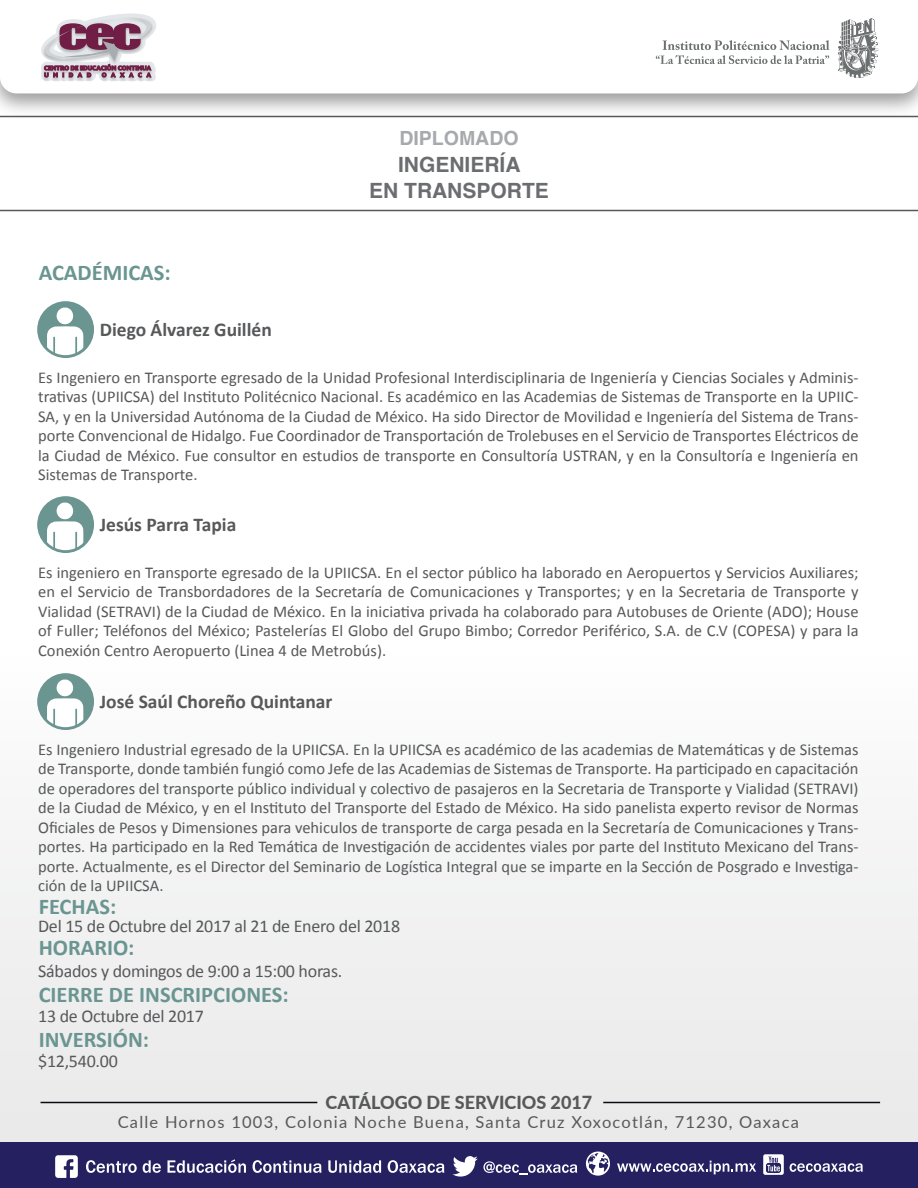
<style>
.page{position:relative;width:918px;height:1188px;background:#fff}
.page>*{position:absolute;margin:0;border:0;box-sizing:border-box;transform-origin:0 0}
.t1{font:700 22.5px/41.2px "Calibri";color:#6a9591}
.t2{font:700 21px/25.2px "Helvetica";color:#6c6d70;text-align:center}
.t3{font:700 19.5px "Calibri";color:#57585a}
.t4{font:700 19.5px "Helvetica";color:#a8a9ad}
.t5{font:18px "Calibri";letter-spacing:-.015em;color:#57585a}
.t6{font:800 18px "Lato";color:#57585a}
.t7{font:16.5px/19.5px "Calibri";color:#57585a;text-align:justify}
.t8{font:16.5px "Lato";letter-spacing:.075em;color:#57585a}
</style>
<div class="page">
<div style="left:0;top:654px;width:918px;height:534px;background:#f2f2f2"></div>
<div style="left:0;top:1142px;width:918px;height:46px;background:#252161"></div>
<svg style="left:838px;top:18px;width:40px;height:60px"></svg>
<svg style="left:656px;top:40px;width:173px;height:24px"></svg>
<svg style="left:41px;top:14px;width:115px;height:67px"></svg>
<svg style="left:453px;top:1156px;width:124px;height:21px"></svg>
<svg style="left:55px;top:1155px;width:23px;height:23px"></svg>
<svg style="left:86px;top:1160px;width:51px;height:13px"></svg>
<svg style="left:143px;top:1160px;width:18px;height:13px"></svg>
<svg style="left:167px;top:1159px;width:79px;height:14px"></svg>
<svg style="left:253px;top:1160px;width:69px;height:13px"></svg>
<svg style="left:328px;top:1160px;width:53px;height:13px"></svg>
<svg style="left:388px;top:1160px;width:56px;height:13px"></svg>
<svg style="left:790px;top:1163px;width:73px;height:9px"></svg>
<svg style="left:617px;top:1161px;width:139px;height:13px"></svg>
<svg style="left:763px;top:1154px;width:21px;height:21px"></svg>
<svg style="left:586px;top:1152px;width:24px;height:24px"></svg>
<hr style="left:0;top:116px;width:918px;height:1px;background:#57585a">
<hr style="left:0;top:210px;width:918px;height:1px;background:#57585a">
<hr style="left:41px;top:1102px;width:276px;height:1px;background:#0e0b10">
<hr style="left:603px;top:1102px;width:277px;height:1px;background:#0e0b10">
<div style="left:37px;top:301px;width:57px;height:57px;background:#6a9591;border-radius:50%"></div>
<svg style="left:47px;top:308px;width:36px;height:47px"></svg>
<div style="left:37px;top:496px;width:57px;height:57px;background:#6a9591;border-radius:50%"></div>
<svg style="left:47px;top:503px;width:36px;height:47px"></svg>
<div style="left:37px;top:673px;width:57px;height:57px;background:#6a9591;border-radius:50%"></div>
<svg style="left:47px;top:680px;width:36px;height:47px"></svg>
<h1 class="t1" style="left:39px;top:252px;width:134px">ACADÉMICAS:</h1>
<p class="t3" style="left:100px;top:317px;width:174px">Diego Álvarez Guillén</p>
<p class="t4" style="left:399px;top:123px;width:121px">DIPLOMADO</p>
<p class="t2" style="left:369px;top:153px;width:181px">INGENIERÍA<br>EN TRANSPORTE</p>
<p class="t7" style="left:38px;top:368px;width:822px">Es Ingeniero en Transporte egresado de la Unidad Profesional Interdisciplinaria de Ingeniería y Ciencias Sociales y Adminis&shy;trativas (UPIICSA) del Instituto Politécnico Nacional. Es académico en las Academias de Sistemas de Transporte en la UPIIC-SA, y en la Universidad Autónoma de la Ciudad de México. Ha sido Director de Movilidad e Ingeniería del Sistema de Trans&shy;porte Convencional de Hidalgo. Fue Coordinador de Transportación de Trolebuses en el Servicio de Transportes Eléctricos de la Ciudad de México. Fue consultor en estudios de transporte en Consultoría USTRAN, y en la Consultoría e Ingeniería en Sistemas de Transporte.</p>
<p class="t3" style="left:100px;top:512px;width:138px">Jesús Parra Tapia</p>
<p class="t7" style="left:38px;top:563px;width:822px">Es ingeniero en Transporte egresado de la UPIICSA. En el sector público ha laborado en Aeropuertos y Servicios Auxiliares; en el Servicio de Transbordadores de la Secretaría de Comunicaciones y Transportes; y en la Secretaria de Transporte y Vialidad (SETRAVI) de la Ciudad de México. En la iniciativa privada ha colaborado para Autobuses de Oriente (ADO); House of Fuller; Teléfonos del México; Pastelerías El Globo del Grupo Bimbo; Corredor Periférico, S.A. de C.V (COPESA) y para la Conexión Centro Aeropuerto (Linea 4 de Metrobús).</p>
<p class="t3" style="left:100px;top:689px;width:234px">José Saúl Choreño Quintanar</p>
<p class="t7" style="left:38px;top:740px;width:822px">Es Ingeniero Industrial egresado de la UPIICSA. En la UPIICSA es académico de las academias de Matemáticas y de Sistemas de Transporte, donde también fungió como Jefe de las Academias de Sistemas de Transporte. Ha participado en capacitación de operadores del transporte público individual y colectivo de pasajeros en la Secretaria de Transporte y Vialidad (SETRAVI) de la Ciudad de México, y en el Instituto del Transporte del Estado de México. Ha sido panelista experto revisor de Normas Oficiales de Pesos y Dimensiones para vehiculos de transporte de carga pesada en la Secretaría de Comunicaciones y Trans&shy;portes. Ha participado en la Red Temática de Investigación de accidentes viales por parte del Instituto Mexicano del Trans&shy;porte. Actualmente, es el Director del Seminario de Logística Integral que se imparte en la Sección de Posgrado e Investiga&shy;ción de la UPIICSA.</p>
<h1 class="t1" style="left:39px;top:885px;width:97px">FECHAS:<br>HORARIO:</h1>
<h1 class="t1" style="left:39px;top:972px;width:252px;line-height:45px">CIERRE DE INSCRIPCIONES:<br>INVERSIÓN:</h1>
<p class="t5" style="left:38px;top:915px;width:363px">Del 15 de Octubre del 2017 al 21 de Enero del 2018</p>
<p class="t5" style="left:38px;top:960px;width:306px">Sábados y domingos de 9:00 a 15:00 horas.</p>
<p class="t5" style="left:38px;top:1005px;width:167px">13 de Octubre del 2017</p>
<p class="t5" style="left:38px;top:1050px;width:81px">$12,540.00</p>
<p class="t6" style="left:326px;top:1089px;width:268px">CATÁLOGO DE SERVICIOS 2017</p>
<p class="t8" style="left:118px;top:1110px;width:683px">Calle Hornos 1003, Colonia Noche Buena, Santa Cruz Xoxocotlán, 71230, Oaxaca</p>
</div>
